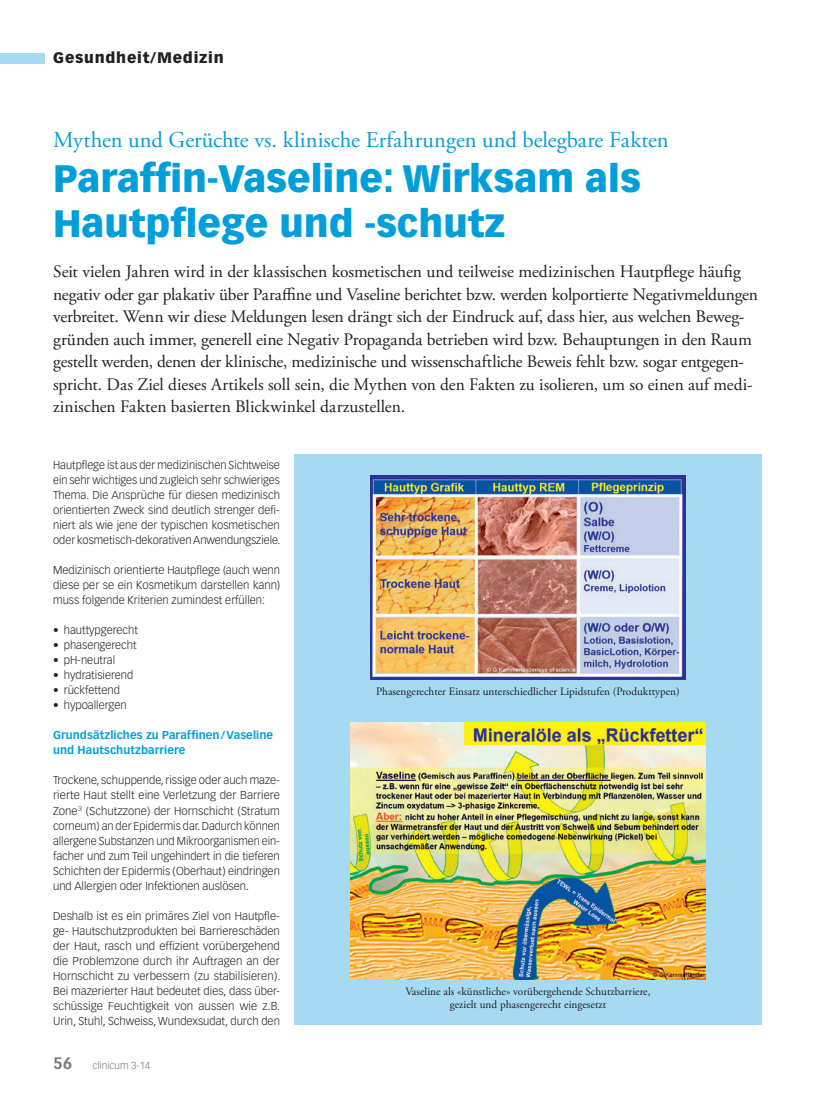
<style>
.page{position:relative;width:815px;height:1099px;background:#fff}
.page>*{position:absolute;margin:0;border:0;box-sizing:border-box;transform-origin:0 0}
.t1{font:900 37.5px/45px "Vectora LT Std";color:#009fda}
.t2{font:22.5px "Adobe Garamond Pro";color:#009fda}
.t3{font:17.5px/22.5px "Adobe Garamond Pro";letter-spacing:-.005em;color:#231f20}
.t4{font:900 15px "Vectora LT Std";letter-spacing:.05em;color:#231f20}
.t5{font:300 11.25px/15px "Vectora LT Std";color:#231f20;text-align:justify}
.t6{font:11.25px/13.5px "Adobe Garamond Pro";color:#231f20;text-align:center}
.t7{font:700 11.25px/15px "Vectora LT Std";letter-spacing:.005em;color:#009fda}
.t8{font:300 10px "Vectora LH";color:#76787b}
.s1{font-weight:700;font-size:16.25px}
</style>
<div class="page">
<div style="left:0;top:53px;width:45px;height:10px;background:#a5daf2"></div>
<div style="left:294px;top:454px;width:468px;height:570px;background:#a5daf2"></div>
<img style="left:350px;top:723px;width:355px;height:256px">
<img style="left:370px;top:475px;width:316px;height:204px">
<h3 class="t4" style="left:53px;top:49px;width:172px">Gesundheit/Medizin</h3>
<h2 class="t2" style="left:53px;top:126px;width:617px">Mythen und Gerüchte vs. klinische Erfahrungen und belegbare Fakten</h2>
<h1 class="t1" style="left:53px;top:155px;width:589px">Paraffin-Vaseline: Wirksam als<br>Hautpflege und -schutz</h1>
<p class="t3" style="left:53px;top:261px;width:706px">Seit vielen Jahren wird in der klassischen kosmetischen und teilweise medizinischen Hautpflege häufig negativ oder gar plakativ über Paraffine und Vaseline berichtet bzw. werden kolportierte Negativmeldungen verbreitet. Wenn wir diese Meldungen lesen drängt sich der Eindruck auf, dass hier, aus welchen Beweg&shy;gründen auch immer, generell eine Negativ Propaganda betrieben wird bzw. Behauptungen in den Raum gestellt werden, denen der klinische, medizinische und wissenschaftliche Beweis fehlt bzw. sogar entgegen&shy;spricht. Das Ziel dieses Artikels soll sein, die Mythen von den Fakten zu isolieren, um so einen auf medi&shy;zinischen Fakten basierten Blickwinkel darzustellen.</p>
<p class="t5" style="left:53px;top:458px;width:229px">Hautpflege ist aus der medizinischen Sichtweise ein sehr wichtiges und zugleich sehr schwieriges Thema. Die Ansprüche für diesen medizinisch orientierten Zweck sind deutlich strenger defi&shy;niert als wie jene der typischen kosmetischen oder kosmetisch-dekorativen Anwendungsziele.</p>
<p class="t5" style="left:53px;top:563px;width:228px">Medizinisch orientierte Hautpflege (auch wenn diese per se ein Kosmetikum darstellen kann) muss folgende Kriterien zumindest erfüllen:</p>
<p class="t5" style="left:53px;top:623px;width:86px">• hauttypgerecht</p>
<p class="t5" style="left:53px;top:638px;width:85px">• phasengerecht</p>
<p class="t5" style="left:53px;top:653px;width:64px">• pH-neutral</p>
<p class="t5" style="left:53px;top:668px;width:82px">• hydratisierend</p>
<p class="t5" style="left:53px;top:683px;width:68px">• rückfettend</p>
<p class="t5" style="left:53px;top:698px;width:75px">• hypoallergen</p>
<p class="t7" style="left:53px;top:728px;width:222px">Grundsätzliches zu Paraffinen/Vaseline und Hautschutzbarriere</p>
<p class="t5" style="left:53px;top:773px;width:228px">Trockene, schuppende, rissige oder auch maze&shy;rierte Haut stellt eine Verletzung der Barriere Zone<sup>3</sup> (Schutzzone) der Hornschicht (Stratum corneum) an der Epidermis dar. Dadurch können allergene Substanzen und Mikroorganismen ein&shy;facher und zum Teil ungehindert in die tieferen Schichten der Epidermis (Oberhaut) eindringen und Allergien oder Infektionen auslösen.</p>
<p class="t5" style="left:53px;top:908px;width:229px">Deshalb ist es ein primäres Ziel von Hautpfle&shy;ge- Hautschutzprodukten bei Barriereschäden der Haut, rasch und effizient vorübergehend die Problemzone durch ihr Auftragen an der Hornschicht zu verbessern (zu stabilisieren).<br>Bei mazerierter Haut bedeutet dies, dass über&shy;schüssige Feuchtigkeit von aussen wie z.B.<br>Urin, Stuhl, Schweiss, Wundexsudat, durch den</p>
<p class="t8" style="left:53px;top:1059px;width:99px"><span class="s1">56</span> clinicum 3-14</p>
<p class="t6" style="left:376px;top:684px;width:305px">Phasengerechter Einsatz unterschiedlicher Lipidstufen (Produkttypen)</p>
<p class="t6" style="left:405px;top:984px;width:247px">Vaseline als «künstliche» vorübergehende Schutzbarriere, gezielt und phasengerecht eingesetzt</p>
</div>
